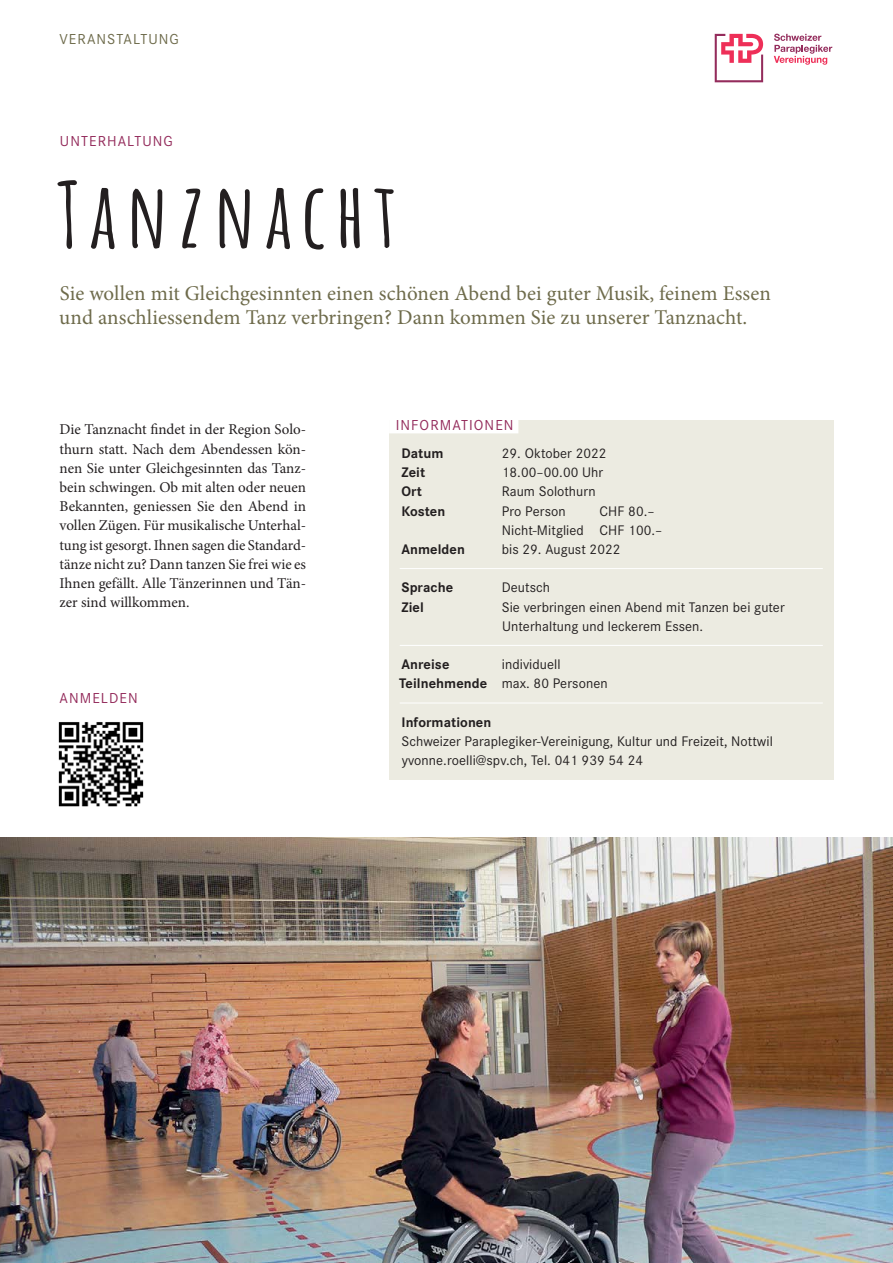
<style>
.page{position:relative;width:893px;height:1263px;background:#fff}
.page>*{position:absolute;margin:0;border:0;box-sizing:border-box;transform-origin:0 0}
.t1{font:700 90px "Amatic SC";letter-spacing:.1em;color:#231f20}
.t2{font:21px/24px "Minion Pro";letter-spacing:.005em;color:#6e6b4b}
.t3{font:15px/19.2px "Minion Pro";color:#231f20;text-align:justify}
.t4{font:15px "Corporate S";letter-spacing:.07em;color:#942c5c}
.t5{font:15px "Corporate S";letter-spacing:.07em;color:#6e6b4b}
.t6{font:14.4px/19.2px "Corporate S";letter-spacing:.005em;color:#231f20}
.t7{font:700 14.4px "Corporate S";letter-spacing:.005em;color:#231f20}
.s1{font-weight:700}
</style>
<div class="page">
<img style="left:0;top:837px;width:893px;height:426px">
<div style="left:389px;top:420px;width:444px;height:360px;background:#ecebe1"></div>
<div style="left:389px;top:417px;width:129px;height:16px;background:#fff"></div>
<hr style="left:400px;top:568px;width:423px;height:1px;background:#fff">
<hr style="left:400px;top:645px;width:423px;height:1px;background:#fff">
<hr style="left:400px;top:703px;width:423px;height:1px;background:#fff">
<img style="left:58px;top:722px;width:86px;height:85px">
<svg style="left:715px;top:34px;width:48px;height:48px"></svg>
<svg style="left:774px;top:34px;width:58px;height:31px"></svg>
<p class="t5" style="left:60px;top:28px;width:121px">VERANSTALTUNG</p>
<p class="t4" style="left:60px;top:130px;width:114px">UNTERHALTUNG</p>
<h1 class="t1" style="left:57px;top:146px;width:341px">Tanznacht</h1>
<h2 class="t2" style="left:59px;top:281px;width:713px">Sie wollen mit Gleichgesinnten einen schönen Abend bei guter Musik, feinem Essen und anschliessendem Tanz verbringen? Dann kommen Sie zu unserer Tanznacht.</h2>
<p class="t3" style="left:60px;top:420px;width:248px">Die Tanznacht findet in der Region Solo&shy;thurn statt. Nach dem Abendessen kön&shy;nen Sie unter Gleichgesinnten das Tanz&shy;bein schwingen. Ob mit alten oder neuen Bekannten, geniessen Sie den Abend in vollen Zügen. Für musikalische Unterhal&shy;tung ist gesorgt. Ihnen sagen die Standard&shy;tänze nicht zu? Dann tanzen Sie frei wie es Ihnen gefällt. Alle Tänzerinnen und Tän&shy;zer sind willkommen.</p>
<p class="t4" style="left:396px;top:414px;width:119px">INFORMATIONEN</p>
<p class="t7" style="left:401px;top:442px;width:44px">Datum</p>
<p class="t6" style="left:502px;top:443px;width:106px">29. Oktober 2022</p>
<p class="t7" style="left:401px;top:461px;width:25px">Zeit</p>
<p class="t6" style="left:502px;top:462px;width:103px">18.00–00.00 Uhr</p>
<p class="t7" style="left:401px;top:480px;width:22px">Ort</p>
<p class="t6" style="left:502px;top:481px;width:95px">Raum Solothurn</p>
<p class="t7" style="left:401px;top:499px;width:45px">Kosten</p>
<p class="t6" style="left:502px;top:500px;width:65px">Pro Person</p>
<p class="t6" style="left:502px;top:500px;width:162px;text-indent:98px">CHF 80.–<br>Nicht-Mitglied CHF 100.–</p>
<p class="t7" style="left:401px;top:538px;width:65px">Anmelden</p>
<p class="t6" style="left:502px;top:539px;width:120px">bis 29. August 2022</p>
<p class="t7" style="left:401px;top:576px;width:53px">Sprache</p>
<p class="t6" style="left:502px;top:577px;width:50px">Deutsch</p>
<p class="t7" style="left:401px;top:595px;width:24px">Ziel</p>
<p class="t6" style="left:502px;top:596px;width:284px">Sie verbringen einen Abend mit Tanzen bei guter<br>Unterhaltung und leckerem Essen.</p>
<p class="t7" style="left:401px;top:653px;width:49px">Anreise</p>
<p class="t6" style="left:399px;top:654px;width:210px;text-indent:103px">individuell<br><span class="s1">Teilnehmende</span> max. 80 Personen</p>
<p class="t7" style="left:401px;top:711px;width:91px">Informationen</p>
<p class="t6" style="left:401px;top:731px;width:373px">Schweizer Paraplegiker-Vereinigung, Kultur und Freizeit, Nottwil yvonne.roelli@spv.ch, Tel. 041 939 54 24</p>
<p class="t4" style="left:60px;top:687px;width:80px">ANMELDEN</p>
</div>
